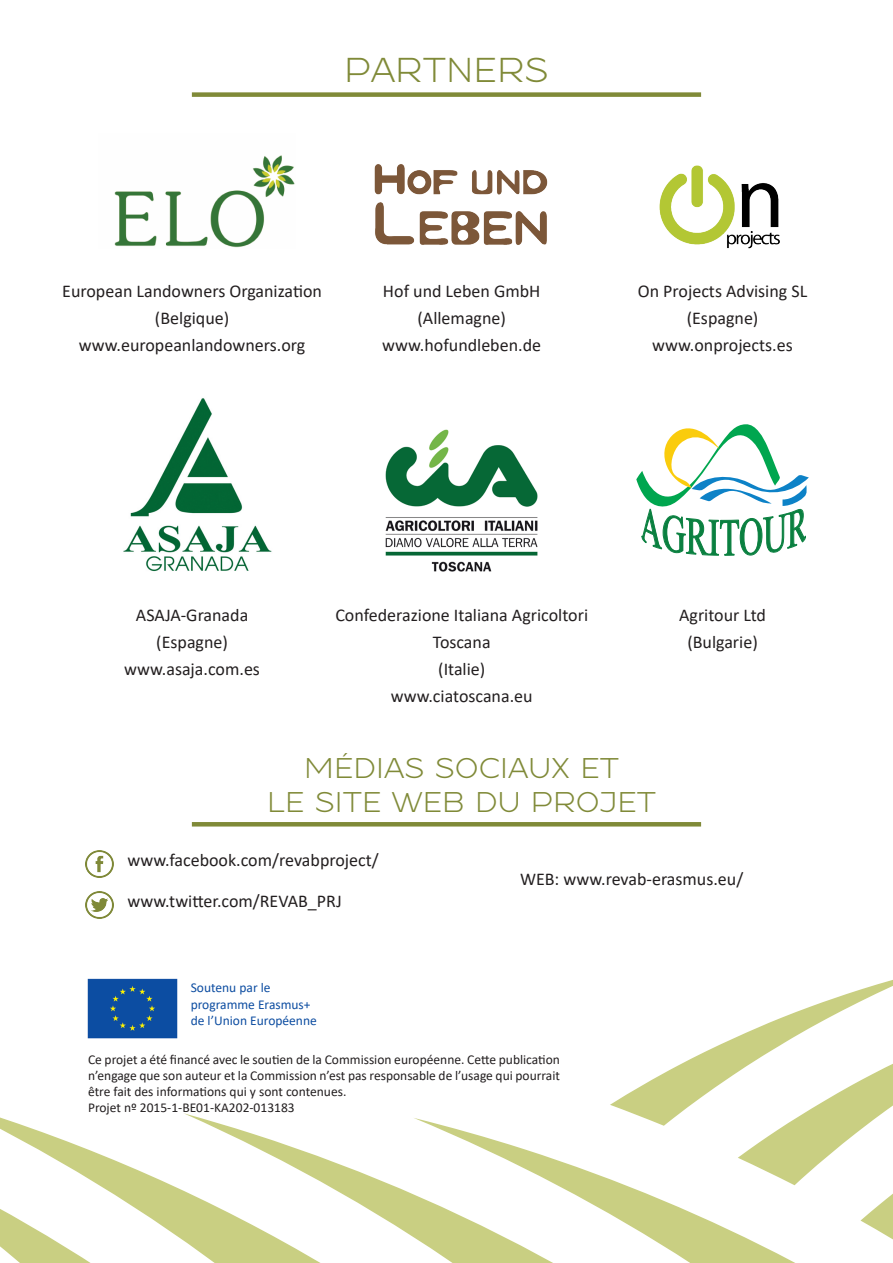
<style>
.page{position:relative;width:893px;height:1263px;background:#fff}
.page>*{position:absolute;margin:0;border:0;box-sizing:border-box;transform-origin:0 0}
.t1{font:34.5px "Resamitz";color:#808a38}
.t2{font:28.5px "Resamitz";color:#808a38}
.t3{font:18px/27px "Calibri";color:#231f20;text-align:center}
.t4{font:13.5px/16.2px "Calibri";color:#231f20;text-align:justify}
.t5{font:13.5px "Calibri";color:#0d4da1}
</style>
<div class="page">
<svg style="left:619px;top:980px;width:274px;height:138px"></svg>
<svg style="left:0;top:1099px;width:646px;height:164px"></svg>
<svg style="left:183px;top:1113px;width:674px;height:150px"></svg>
<svg style="left:413px;top:1118px;width:480px;height:145px"></svg>
<div style="left:192px;top:92px;width:509px;height:5px;background:#808a38"></div>
<hr style="left:192px;top:822px;width:509px;height:4px;background:#808a38">
<img style="left:87px;top:978px;width:91px;height:61px">
<img style="left:114px;top:155px;width:181px;height:93px">
<img style="left:374px;top:164px;width:174px;height:81px">
<img style="left:659px;top:165px;width:121px;height:84px">
<img style="left:123px;top:398px;width:149px;height:174px">
<img style="left:385px;top:429px;width:153px;height:143px">
<svg style="left:636px;top:424px;width:173px;height:132px"></svg>
<img style="left:86px;top:850px;width:27px;height:27px">
<img style="left:86px;top:891px;width:27px;height:28px">
<p class="t1" style="left:344px;top:50px;width:206px">PARTNERS</p>
<p class="t3" style="left:62px;top:277px;width:261px">European Landowners Organization</p>
<p class="t3" style="left:155px;top:304px;width:76px">(Belgique)</p>
<p class="t3" style="left:79px;top:331px;width:228px">www.europeanlandowners.org</p>
<p class="t3" style="left:383px;top:277px;width:159px">Hof und Leben GmbH</p>
<p class="t3" style="left:418px;top:304px;width:90px">(Allemagne)</p>
<p class="t3" style="left:382px;top:331px;width:160px">www.hofundleben.de</p>
<p class="t3" style="left:638px;top:277px;width:171px">On Projects Advising SL</p>
<p class="t3" style="left:687px;top:304px;width:73px">(Espagne)</p>
<p class="t3" style="left:652px;top:331px;width:142px">www.onprojects.es</p>
<p class="t3" style="left:136px;top:601px;width:114px">ASAJA-Granada</p>
<p class="t3" style="left:156px;top:628px;width:73px">(Espagne)</p>
<p class="t3" style="left:124px;top:655px;width:137px">www.asaja.com.es</p>
<p class="t3" style="left:335px;top:601px;width:254px">Confederazione Italiana Agricoltori<br>Toscana</p>
<p class="t3" style="left:438px;top:655px;width:49px">(Italie)</p>
<p class="t3" style="left:391px;top:682px;width:143px">www.ciatoscana.eu</p>
<p class="t3" style="left:679px;top:601px;width:88px">Agritour Ltd</p>
<p class="t3" style="left:687px;top:628px;width:72px">(Bulgarie)</p>
<p class="t2" style="left:304px;top:752px;width:316px">MÉDIAS SOCIAUX ET</p>
<p class="t2" style="left:267px;top:786px;width:390px">LE SITE WEB DU PROJET</p>
<p class="t3" style="left:128px;top:846px;width:253px">www.facebook.com/revabproject/</p>
<p class="t3" style="left:128px;top:887px;width:216px">www.twitter.com/REVAB_PRJ</p>
<p class="t5" style="left:191px;top:978px;width:81px">Soutenu par le</p>
<p class="t5" style="left:191px;top:995px;width:121px">programme Erasmus+</p>
<p class="t5" style="left:191px;top:1011px;width:128px">de l’Union Européenne</p>
<p class="t3" style="left:520px;top:865px;width:225px">WEB: www.revab-erasmus.eu/</p>
<p class="t4" style="left:88px;top:1051px;width:473px">Ce projet a été financé avec le soutien de la Commission européenne. Cette publication n’engage que son auteur et la Commission n’est pas responsable de l’usage qui pourrait être fait des informations qui y sont contenues.</p>
<p class="t4" style="left:88px;top:1099px;width:208px">Projet nº 2015-1-BE01-KA202-013183</p>
</div>
